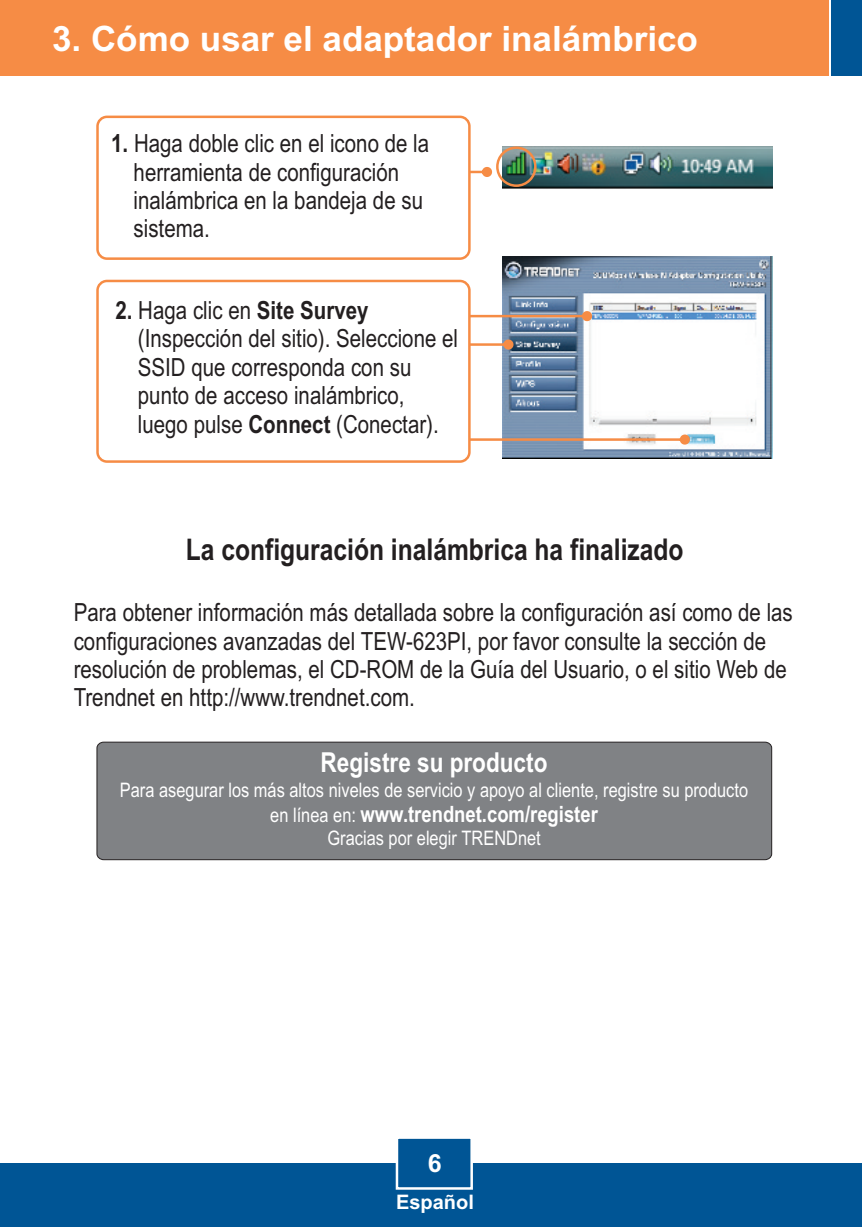
<style>
.page{position:relative;width:862px;height:1227px;background:#fff}
.page>*{position:absolute;margin:0;border:0;box-sizing:border-box;transform-origin:0 0}
.t1{font:700 35px "Arial";color:#fff}
.t2{font:700 30px "Arial Narrow";color:#231f20}
.t3{font:700 27.5px "Arial Narrow";color:#fff}
.t4{font:25px/28.2px "Arial Narrow";color:#231f20}
.t5{font:700 25px "Arial";color:#fff}
.t6{font:700 22.5px "Arial Narrow";color:#fff}
.t7{font:20px "Arial Narrow";color:#fff}
.t8{font:700 20px "Arial";color:#fff}
.s1{font-weight:700}
.s2{font-weight:400;font-size:20px}
</style>
<div class="page">
<div style="left:0;top:1163px;width:862px;height:64px;background:#005595"></div>
<div style="left:0;top:0;width:829px;height:76px;background:#f68c45"></div>
<div style="left:832px;top:0;width:30px;height:76px;background:#005595"></div>
<svg style="left:395px;top:1138px;width:78px;height:52px"></svg>
<img style="left:502px;top:256px;width:270px;height:203px">
<img style="left:502px;top:147px;width:270px;height:42px">
<svg style="left:471px;top:167px;width:21px;height:10px"></svg>
<div style="left:496px;top:146px;width:40px;height:41px;border:2px solid #f68c45;border-radius:50%"></div>
<div style="left:96px;top:116px;width:375px;height:144px;background:#fff;border:3px solid #f68c45;border-radius:9px"></div>
<svg style="left:471px;top:339px;width:42px;height:10px"></svg>
<svg style="left:471px;top:365px;width:219px;height:79px"></svg>
<div style="left:97px;top:742px;width:675px;height:118px;background:#808285;border:1px solid #231f20;border-radius:6px"></div>
<svg style="left:471px;top:311px;width:121px;height:10px"></svg>
<div style="left:96px;top:280px;width:375px;height:183px;background:#fff;border:3px solid #f68c45;border-radius:9px"></div>
<h1 class="t1" style="left:52px;top:25px;width:647px">3. Cómo usar el adaptador inalámbrico</h1>
<p class="t4" style="left:134px;top:132px;width:297px;text-indent:-22px"><span class="s1">1.</span> Haga doble clic en el icono de la herramienta de configuración inalámbrica en la bandeja de su sistema.</p>
<p class="t4" style="left:138px;top:298px;width:322px;text-indent:-22px"><span class="s1">2.</span> Haga clic en <span class="s1">Site Survey </span>(Inspección del sitio). Seleccione el<br>SSID que corresponda con su punto de acceso inalámbrico, luego pulse <span class="s1">Connect</span> (Conectar).</p>
<p class="t2" style="left:186px;top:538px;width:499px">La configuración inalámbrica ha finalizado</p>
<p class="t4" style="left:74px;top:601px;width:721px">Para obtener información más detallada sobre la configuración así como de las configuraciones avanzadas del TEW-623PI, por favor consulte la sección de resolución de problemas, el CD-ROM de la Guía del Usuario, o el sitio Web de Trendnet en http://www.trendnet.com.</p>
<p class="t3" style="left:321px;top:752px;width:228px">Registre su producto</p>
<p class="t7" style="left:120px;top:782px;width:630px">Para asegurar los más altos niveles de servicio y apoyo al cliente, registre su producto</p>
<p class="t6" style="left:270px;top:805px;width:329px"><span class="s2">en línea en:</span> www.trendnet.com/register</p>
<p class="t7" style="left:327px;top:830px;width:215px">Gracias por elegir TRENDnet</p>
<p class="t5" style="left:428px;top:1153px;width:15px">6</p>
<p class="t8" style="left:396px;top:1195px;width:79px">Español</p>
</div>
